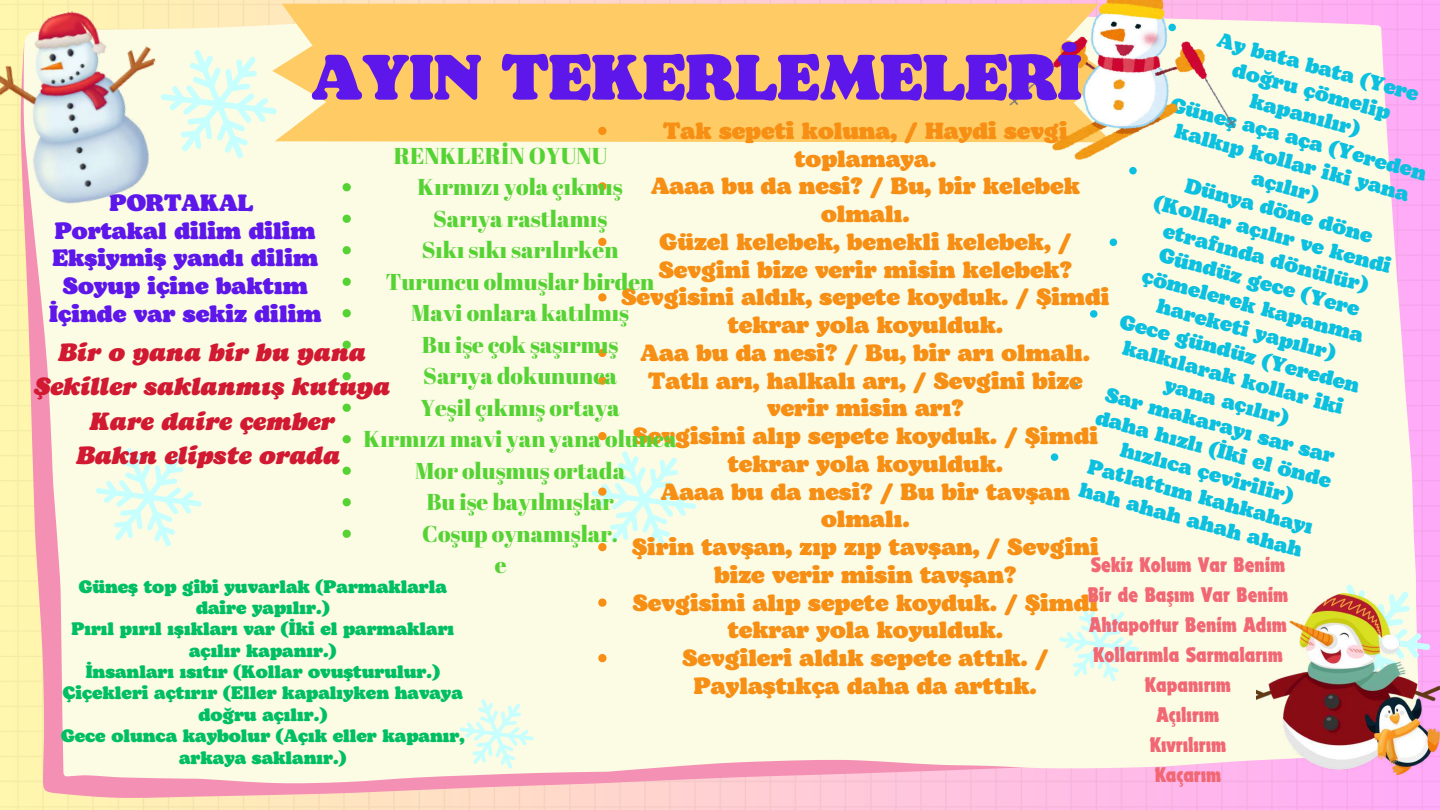
<style>
.page{position:relative;width:1440px;height:810px;background:#fff}
.page>*{position:absolute;margin:0;border:0;box-sizing:border-box;transform-origin:0 0}
.t1{font:900 64px "Bogart";color:#5e17eb}
.t2{font:italic 900 24.9px/34.5px "Bogart";color:#d11a31;text-align:center}
.t3{font:900 23.6px/27.8px "Bogart";color:#5e17eb;text-align:center}
.t4{font:900 23.4px/27.8px "Bogart";color:#f68f14;text-align:center}
.t5{font:22.9px "Abril Fatface";color:#56d334}
.t6{font:700 condensed 22px/30px "Dynamo Com";color:#f16774;text-align:center}
.t7{font:900 20.8px/24.7px "Bogart";color:#0cc0df;text-align:center}
.t8{font:900 18px/21.4px "Bogart";color:#00bf63;text-align:center}
</style>
<div class="page">
<div style="left:23px;top:12px;width:1396px;height:772px;background:#fcfbe4"></div>
<svg style="left:1128px;top:166px;width:10px;height:9px"></svg>
<svg style="left:1109px;top:238px;width:9px;height:9px"></svg>
<svg style="left:1089px;top:309px;width:9px;height:10px"></svg>
<svg style="left:1070px;top:381px;width:9px;height:9px"></svg>
<svg style="left:1050px;top:453px;width:9px;height:9px"></svg>
<svg style="left:85px;top:430px;width:127px;height:134px;background:#f2fbe8"></svg>
<svg style="left:1051px;top:594px;width:96px;height:101px;background:#f2fbe8"></svg>
<svg style="left:1300px;top:565px;width:140px;height:29px;background:#fbece7"></svg>
<img style="left:1257px;top:594px;width:183px;height:180px">
<img style="left:1009px;top:0;width:227px;height:159px">
<img style="left:0;top:0;width:185px;height:217px">
<svg style="left:598px;top:238px;width:9px;height:8px"></svg>
<svg style="left:598px;top:293px;width:9px;height:9px"></svg>
<svg style="left:598px;top:349px;width:9px;height:8px"></svg>
<svg style="left:598px;top:376px;width:9px;height:9px"></svg>
<svg style="left:581px;top:432px;width:126px;height:134px;background:#f2fae6"></svg>
<svg style="left:598px;top:598px;width:9px;height:9px"></svg>
<svg style="left:598px;top:654px;width:9px;height:8px"></svg>
<svg style="left:452px;top:687px;width:89px;height:94px;background:#f1f4e5"></svg>
<svg style="left:149px;top:4px;width:963px;height:187px;background:#fcdc95"></svg>
<svg style="left:343px;top:215px;width:8px;height:8px"></svg>
<svg style="left:343px;top:246px;width:8px;height:8px"></svg>
<svg style="left:343px;top:278px;width:8px;height:8px"></svg>
<svg style="left:343px;top:309px;width:8px;height:8px"></svg>
<svg style="left:343px;top:341px;width:8px;height:8px"></svg>
<svg style="left:343px;top:372px;width:8px;height:8px"></svg>
<svg style="left:343px;top:404px;width:8px;height:8px"></svg>
<svg style="left:343px;top:435px;width:8px;height:8px"></svg>
<svg style="left:343px;top:467px;width:8px;height:8px"></svg>
<svg style="left:343px;top:498px;width:8px;height:8px"></svg>
<svg style="left:343px;top:530px;width:8px;height:8px"></svg>
<p class="t7" style="left:1193px;top:22px;width:266px;rotate:15deg">Ay bata bata (Yere doğru çömelip kapanılır)<br>Güneş aça aça (Yereden kalkıp kollar ikiyana açılır)<br>Dünya döne döne (Kollar açılır ve kendi etrafında dönülür)<br>Gündüz gece (Yere çömelerek kapanma hareketiyapılır)<br>Gece gündüz (Yereden kalkılarak kollar iki yana açılır)<br>Sar makarayı sar sar daha hızlı (İkiel önde hızlıca çevirilir)<br>Patlattım kahkahayı hah ahah ahah ahah</p>
<h1 class="t1" style="left:312px;top:32px;width:772px">AYIN TEKERLEMELERİ</h1>
<p class="t4" style="left:621px;top:118px;width:489px">Tak sepeti koluna, / Haydi sevgi toplamaya.<br>Aaaa bu da nesi? / Bu, bir kelebek olmalı.<br>Güzel kelebek, benekli kelebek, /<br>Sevgini bize verir misin kelebek?<br>Sevgisini aldık, sepete koyduk. / Şimdi tekrar yola koyulduk.<br>Aaa bu da nesi? / Bu, bir arı olmalı.<br>Tatlı arı, halkalı arı, / Sevgini bize verir misin arı?<br>Sevgisini alıp sepete koyduk. / Şimdi tekrar yola koyulduk.<br>Aaaa bu da nesi? / Bu bir tavşan olmalı.<br>Şirin tavşan, zıp zıp tavşan, / Sevgini bize verir misin tavşan?<br>Sevgisini alıp sepete koyduk. / Şimdi tekrar yola koyulduk.<br>Sevgileri aldık sepete attık. /<br>Paylaştıkça daha da arttık.</p>
<p class="t5" style="left:394px;top:139px;width:215px">RENKLERİN OYUNU</p>
<p class="t5" style="left:418px;top:171px;width:207px">Kırmızı yola çıkmış</p>
<p class="t5" style="left:433px;top:202px;width:176px">Sarıya rastlamış</p>
<p class="t5" style="left:422px;top:234px;width:198px">Sıkı sıkı sarılırken</p>
<p class="t5" style="left:386px;top:265px;width:270px">Turuncu olmuşlar birden</p>
<p class="t5" style="left:411px;top:297px;width:219px">Mavi onlara katılmış</p>
<p class="t5" style="left:422px;top:328px;width:198px">Bu işe çok şaşırmış</p>
<p class="t5" style="left:423px;top:360px;width:195px">Sarıya dokununca</p>
<p class="t5" style="left:420px;top:391px;width:201px">Yeşil çıkmış ortaya</p>
<p class="t5" style="left:364px;top:423px;width:315px">Kırmızı mavi yan yana olunca</p>
<p class="t5" style="left:415px;top:454px;width:212px">Mor oluşmuş ortada</p>
<p class="t5" style="left:426px;top:486px;width:189px">Bu işe bayılmışlar</p>
<p class="t5" style="left:422px;top:517px;width:197px">Coşup oynamışlar.</p>
<p class="t5" style="left:495px;top:549px;width:13px">e</p>
<p class="t3" style="left:49px;top:190px;width:274px">PORTAKAL<br>Portakal dilim dilim<br>Ekşiymiş yandı dilim<br>Soyup içine baktım<br>İçinde var sekiz dilim</p>
<p class="t2" style="left:34px;top:336px;width:358px">Bir o yana bir bu yana<br>Şekiller saklanmış kutuya<br>Kare daire çember<br>Bakın elipste orada</p>
<p class="t6" style="left:1088px;top:550px;width:202px">Sekiz Kolum Var Benim<br>Bir de Başım Var Benim<br>Ahtapottur Benim Adım<br>Kollarımla Sarmalarım<br>Kapanırım<br>Açılırım<br>Kıvrılırım<br>Kaçarım</p>
<p class="t8" style="left:61px;top:576px;width:405px">Güneş top gibi yuvarlak (Parmaklarla daire yapılır.)<br>Pırıl pırıl ışıkları var (İki el parmakları açılır kapanır.)<br>İnsanları ısıtır (Kollar ovuşturulur.)<br>Çiçekleri açtırır (Eller kapalıyken havaya doğru açılır.)<br>Gece olunca kaybolur (Açık eller kapanır, arkaya saklanır.)</p>
</div>
